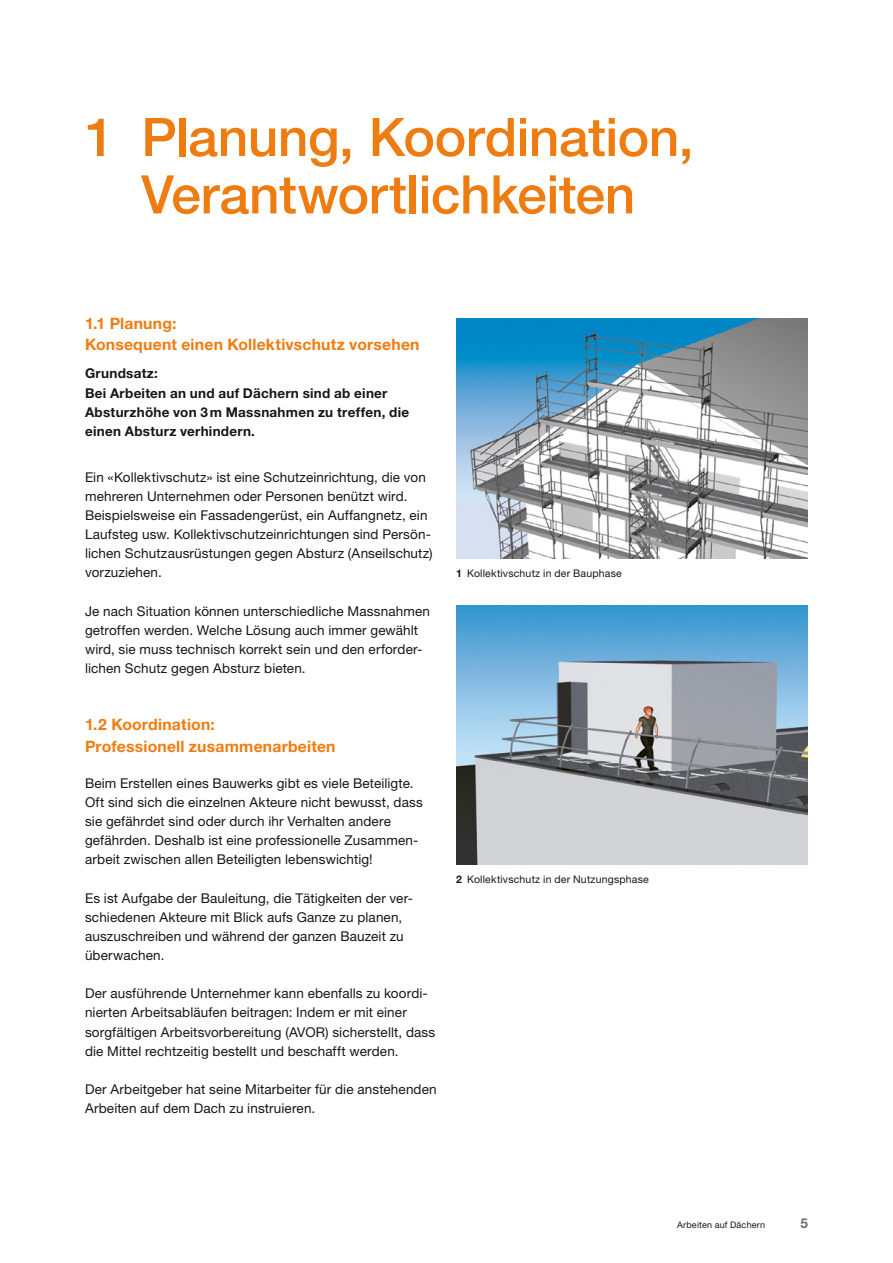
<style>
.page{position:relative;width:893px;height:1263px;background:#fff}
.page>*{position:absolute;margin:0;border:0;box-sizing:border-box;transform-origin:0 0}
.t1{font:500 53.25px/57.4px "Helvetica Neue LT Std";letter-spacing:-.01em;color:#ef7c11;text-align:center}
.t2{font:700 15.75px/21.3px "Helvetica Neue LT Std";letter-spacing:.01em;color:#ef7c11}
.t3{font:13.5px/19.2px "Helvetica Neue LT Std";letter-spacing:.01em;color:#181716}
.t4{font:700 13.5px/19.2px "Helvetica Neue LT Std";letter-spacing:.02em;color:#181716}
.t5{font:700 13.5px "Helvetica Neue LT Std";color:#6e6e6e}
.t6{font:10.5px "Helvetica Neue LT Std";letter-spacing:.015em;color:#181716}
.t7{font:9px "Helvetica Neue LT Std";letter-spacing:.025em;color:#181716}
.s1{font-weight:700}
</style>
<div class="page">
<img style="left:456px;top:606px;width:352px;height:258px">
<img style="left:456px;top:319px;width:352px;height:239px">
<h1 class="t1" style="left:85px;top:108px;width:610px">1 Planung, Koordination,<br>Verantwortlichkeiten</h1>
<p class="t2" style="left:85px;top:312px;width:336px">1.1 Planung:<br>Konsequent einen Kollektivschutz vorsehen</p>
<p class="t4" style="left:85px;top:364px;width:326px">Grundsatz:<br>Bei Arbeiten an und auf Dächern sind ab einer<br>Absturzhöhe von 3m Massnahmen zu treffen, die einen Absturz verhindern.</p>
<p class="t3" style="left:85px;top:467px;width:349px">Ein «Kollektivschutz» ist eine Schutzeinrichtung, die von mehreren Unternehmen oder Personen benützt wird.<br>Beispielsweise ein Fassadengerüst, ein Auffangnetz, ein Laufsteg usw. Kollektivschutzeinrichtungen sind Persön&shy;lichen Schutzausrüstungen gegen Absturz (Anseilschutz) vorzuziehen.</p>
<p class="t3" style="left:85px;top:601px;width:346px">Je nach Situation können unterschiedliche Massnahmen getroffen werden. Welche Lösung auch immer gewählt wird, sie muss technisch korrekt sein und den erforder&shy;lichen Schutz gegen Absturz bieten.</p>
<p class="t2" style="left:85px;top:714px;width:252px">1.2 Koordination:<br>Professionell zusammenarbeiten</p>
<p class="t3" style="left:85px;top:773px;width:339px">Beim Erstellen eines Bauwerks gibt es viele Beteiligte.<br>Oft sind sich die einzelnen Akteure nicht bewusst, dass sie gefährdet sind oder durch ihr Verhalten andere gefährden. Deshalb ist eine professionelle Zusammen&shy;arbeit zwischen allen Beteiligten lebenswichtig!</p>
<p class="t3" style="left:85px;top:888px;width:329px">Es ist Aufgabe der Bauleitung, die Tätigkeiten der ver&shy;schiedenen Akteure mit Blick aufs Ganze zu planen, auszuschreiben und während der ganzen Bauzeit zu überwachen.</p>
<p class="t3" style="left:85px;top:984px;width:352px">Der ausführende Unternehmer kann ebenfalls zu koordi&shy;nierten Arbeitsabläufen beitragen: Indem er mit einer sorgfältigen Arbeitsvorbereitung (AVOR) sicherstellt, dass die Mittel rechtzeitig bestellt und beschafft werden.</p>
<p class="t3" style="left:85px;top:1079px;width:353px">Der Arbeitgeber hat seine Mitarbeiter für die anstehenden<br>Arbeiten auf dem Dach zu instruieren.</p>
<p class="t6" style="left:456px;top:567px;width:167px"><span class="s1">1</span> Kollektivschutz in der Bauphase</p>
<p class="t6" style="left:456px;top:873px;width:194px"><span class="s1">2</span> Kollektivschutz in der Nutzungsphase</p>
<p class="t7" style="left:677px;top:1219px;width:90px">Arbeiten auf Dächern</p>
<p class="t5" style="left:800px;top:1215px;width:9px">5</p>
</div>
